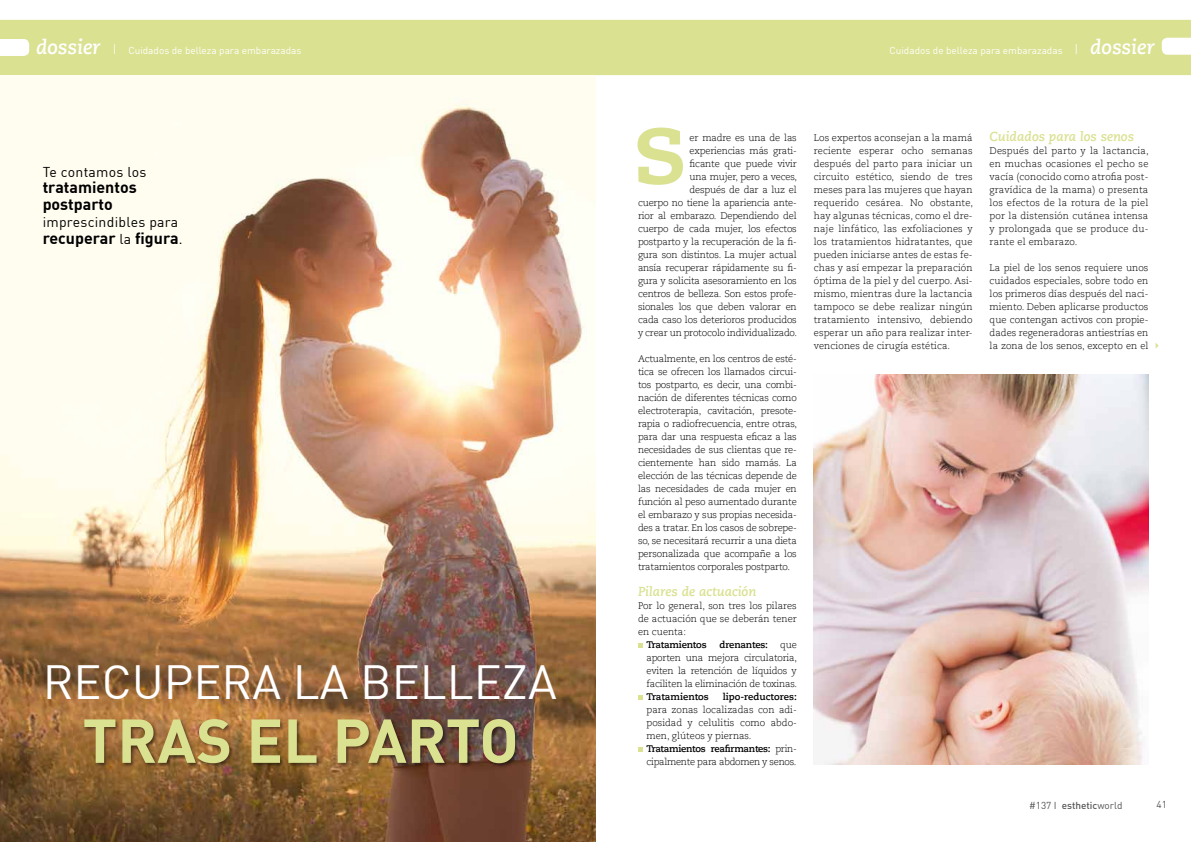
<style>
.page{position:relative;width:1191px;height:842px;background:#fff}
.page>*{position:absolute;margin:0;border:0;box-sizing:border-box;transform-origin:0 0}
.t1{font:700 105.3px "Caecilia Com 75";color:#dae190}
.t2{font:700 61px "DIN Offc Pro";color:#dae190}
.t3{font:47px "DIN Offc Pro";color:#fff}
.t4{font:700 16px/17px "DIN Offc Pro";color:#000}
.t5{font:14px "DIN Offc Pro";letter-spacing:.02em;color:#000}
.t6{font:italic 700 13px "Caecilia Com 76";color:#dae190}
.t7{font:10px "DIN Offc Pro";color:#fff}
.t8{font:10px "DIN";color:#565656}
.t9{font:300 9.5px/13px "Caecilia Com 45";letter-spacing:-.02em;color:#000;text-align:justify}
.t10{font:700 9.5px "Caecilia Com 75";letter-spacing:-.02em;color:#000}
.t11{font:700 9.5px "Caecilia Com 75";color:#000}
.s1{font-family:"Caecilia Com 76";font-weight:700;font-style:italic;font-size:20px}
.s2{font-family:"DIN";font-weight:300;font-size:14px}
.s3{font-weight:400;font-size:14px}
.s4{font-family:"Caecilia Com 45";font-weight:300}
.s5{font-weight:500}
</style>
<div class="page">
<div style="left:0;top:20px;width:1191px;height:55px;background:#dae190"></div>
<svg style="left:0;top:39px;width:29px;height:17px"></svg>
<svg style="left:1161px;top:38px;width:30px;height:17px"></svg>
<img style="left:0;top:75px;width:595px;height:767px">
<svg style="left:638px;top:643px;width:4px;height:5px"></svg>
<svg style="left:638px;top:695px;width:4px;height:5px"></svg>
<svg style="left:638px;top:747px;width:4px;height:5px"></svg>
<div style="left:83px;top:718px;width:437px;height:50px;background:#000;opacity:.5"></div>
<svg style="left:1155px;top:343px;width:3px;height:6px"></svg>
<img style="left:814px;top:375px;width:334px;height:390px">
<p class="t7" style="left:36px;top:43px;width:267px"><span class="s1">dossier</span> <span class="s2">I</span> Cuidados de belleza para embarazadas</p>
<p class="t7" style="left:889px;top:42px;width:267px">Cuidados de belleza para embarazadas <span class="s2">I</span> <span class="s1">dossier</span></p>
<h3 class="t5" style="left:43px;top:161px;width:105px">Te contamos los</h3>
<h3 class="t4" style="left:43px;top:177px;width:96px">tratamientos postparto</h3>
<h3 class="t5" style="left:43px;top:211px;width:137px">imprescindibles para</h3>
<h3 class="t4" style="left:43px;top:228px;width:141px">recuperar <span class="s3">la</span> figura<span class="s3">.</span></h3>
<h3 class="t3" style="left:43px;top:645px;width:515px">RECUPERA LA BELLEZA</h3>
<h2 class="t2" style="left:82px;top:690px;width:438px">TRAS EL PARTO</h2>
<h1 class="t1" style="left:633px;top:75px;width:56px">s</h1>
<p class="t9" style="left:638px;top:131px;width:161px;text-align:right">er madre es una de las experiencias más grati-<br>ficante que puede vivir<br>una mujer, pero a veces,<br>después de dar a luz el<br>cuerpo no tiene la apariencia ante&shy;rior al embarazo. Dependiendo del cuerpo de cada mujer, los efectos postparto y la recuperación de la fi&shy;gura son distintos. La mujer actual ansía recuperar rápidamente su fi&shy;gura y solicita asesoramiento en los centros de belleza. Son estos profe&shy;sionales los que deben valorar en cada caso los deterioros producidos y crear un protocolo individualizado.</p>
<p class="t9" style="left:638px;top:352px;width:161px">Actualmente, en los centros de esté&shy;tica se ofrecen los llamados circui&shy;tos postparto, es decir, una combi&shy;nación de diferentes técnicas como electroterapia, cavitación, presote&shy;rapia o radiofrecuencia, entre otras, para dar una respuesta eficaz a las necesidades de sus clientas que re&shy;cientemente han sido mamás. La elección de las técnicas depende de las necesidades de cada mujer en función al peso aumentado durante el embarazo y sus propias necesida&shy;des a tratar. En los casos de sobrepe&shy;so, se necesitará recurrir a una dieta personalizada que acompañe a los tratamientos corporales postparto.</p>
<h3 class="t6" style="left:638px;top:582px;width:120px">Pilares de actuación</h3>
<p class="t9" style="left:638px;top:599px;width:160px">Por lo general, son tres los pilares de actuación que se deberán tener en cuenta:</p>
<p class="t10" style="left:646px;top:638px;width:62px">Tratamientos</p>
<p class="t10" style="left:719px;top:638px;width:50px">drenantes:</p>
<p class="t9" style="left:646px;top:638px;width:152px;text-indent:134px">que aporten una mejora circulatoria, eviten la retención de líquidos y faciliten la eliminación de toxinas.</p>
<p class="t11" style="left:646px;top:690px;width:64px">Tratamientos</p>
<p class="t11" style="left:722px;top:690px;width:76px">lipo-reductores:</p>
<p class="t9" style="left:646px;top:703px;width:152px">para zonas localizadas con adi&shy;posidad y celulitis como abdo&shy;men, glúteos y piernas.</p>
<p class="t10" style="left:646px;top:742px;width:152px">Tratamientos reafirmantes: <span class="s4">prin-</span></p>
<p class="t9" style="left:646px;top:755px;width:151px">cipalmente para abdomen y senos.</p>
<p class="t9" style="left:814px;top:131px;width:161px">Los expertos aconsejan a la mamá reciente esperar ocho semanas después del parto para iniciar un circuito estético, siendo de tres meses para las mujeres que hayan requerido cesárea. No obstante, hay algunas técnicas, como el dre&shy;naje linfático, las exfoliaciones y los tratamientos hidratantes, que pueden iniciarse antes de estas fe&shy;chas y así empezar la preparación óptima de la piel y del cuerpo. Asi&shy;mismo, mientras dure la lactancia tampoco se debe realizar ningún tratamiento intensivo, debiendo esperar un año para realizar inter&shy;venciones de cirugía estética.</p>
<h3 class="t6" style="left:989px;top:127px;width:146px">Cuidados para los senos</h3>
<p class="t9" style="left:989px;top:144px;width:161px">Después del parto y la lactancia, en muchas ocasiones el pecho se vacía (conocido como atrofia post&shy;gravídica de la mama) o presenta los efectos de la rotura de la piel por la distensión cutánea intensa y prolongada que se produce du&shy;rante el embarazo.</p>
<p class="t9" style="left:989px;top:261px;width:160px">La piel de los senos requiere unos cuidados especiales, sobre todo en los primeros días después del naci&shy;miento. Deben aplicarse productos que contengan activos con propie&shy;dades regeneradoras antiestrías en la zona de los senos, excepto en el</p>
<p class="t8" style="left:1029px;top:799px;width:95px">#137 I <span class="s5">esthetic</span>world</p>
<p class="t8" style="left:1156px;top:798px;width:12px">41</p>
</div>
